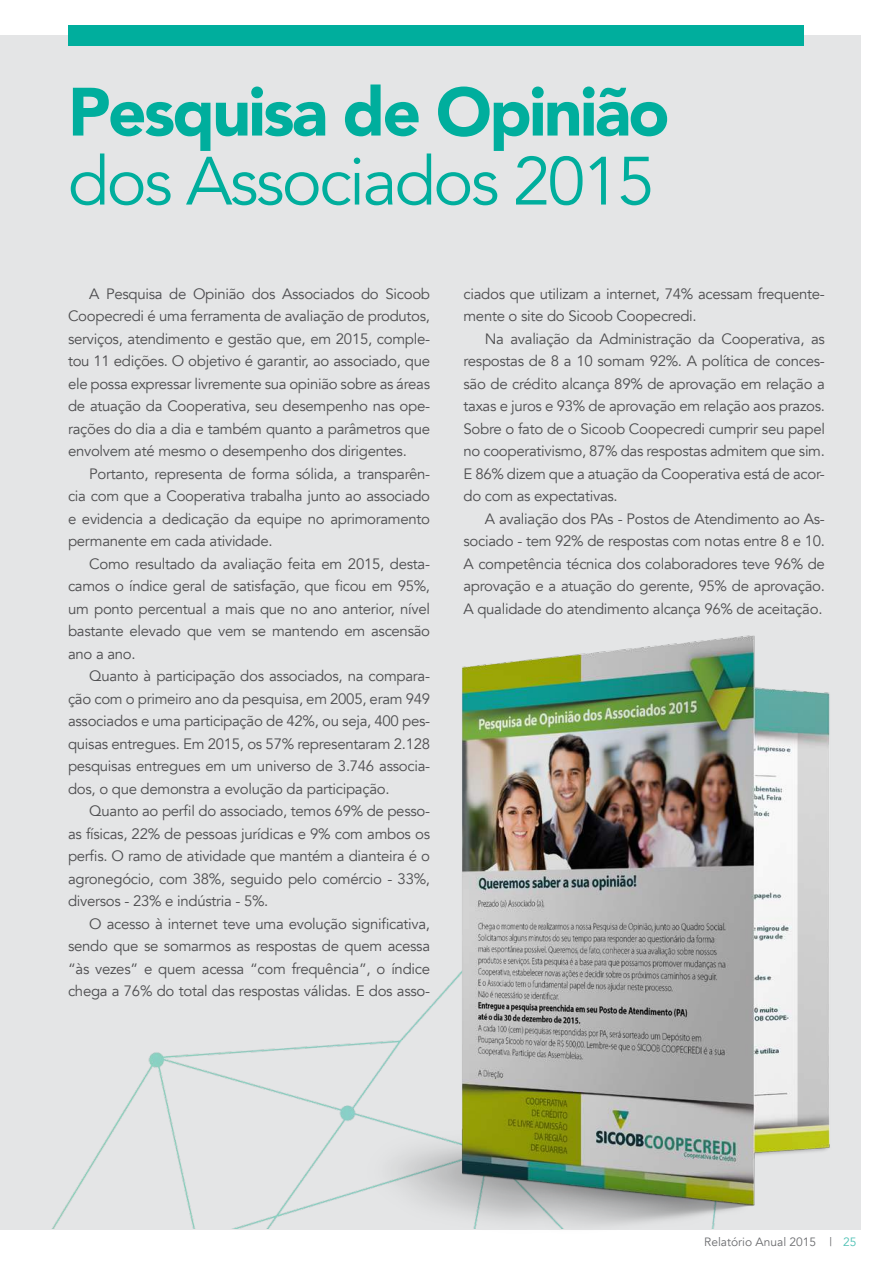
<style>
.page{position:relative;width:893px;height:1263px;background:#fff}
.page>*{position:absolute;margin:0;border:0;box-sizing:border-box;transform-origin:0 0}
.t1{font:900 67.5px "Avenir";letter-spacing:-.04em;color:#00ae9d}
.t2{font:67.5px "Avenir";letter-spacing:-.04em;color:#00ae9d}
.t3{font:15px/22.5px "Avenir";letter-spacing:-.02em;color:#4d4d4f;text-align:justify}
.t4{font:12px "Avenir";color:#6b6c6f}
.s1{color:#4ec1b5}
</style>
<div class="page">
<div style="left:0;top:35px;width:860px;height:1195px;background:#e4e5e6"></div>
<div style="left:68px;top:26px;width:735px;height:20px;background:#00ae9d"></div>
<img style="left:52px;top:1043px;width:302px;height:185px">
<img style="left:354px;top:514px;width:507px;height:716px">
<h1 class="t1" style="left:68px;top:54px;width:603px">Pesquisa de Opinião</h1>
<h1 class="t2" style="left:68px;top:141px;width:588px">dos Associados 2015</h1>
<p class="t3" style="left:68px;top:283px;width:364px;text-indent:21px">A Pesquisa de Opinião dos Associados do Sicoob Coopecredi é uma ferramenta de avaliação de produtos, serviços, atendimento e gestão que, em 2015, comple&shy;tou 11 edições. O objetivo é garantir, ao associado, que ele possa expressar livremente sua opinião sobre as áreas de atuação da Cooperativa, seu desempenho nas ope&shy;rações do dia a dia e também quanto a parâmetros que envolvem até mesmo o desempenho dos dirigentes.</p>
<p class="t3" style="left:68px;top:463px;width:364px;text-indent:21px">Portanto, representa de forma sólida, a transparên&shy;cia com que a Cooperativa trabalha junto ao associado e evidencia a dedicação da equipe no aprimoramento permanente em cada atividade.</p>
<p class="t3" style="left:68px;top:553px;width:364px;text-indent:21px">Como resultado da avaliação feita em 2015, desta&shy;camos o índice geral de satisfação, que ficou em 95%, um ponto percentual a mais que no ano anterior, nível bastante elevado que vem se mantendo em ascensão ano a ano.</p>
<p class="t3" style="left:68px;top:665px;width:364px;text-indent:21px">Quanto à participação dos associados, na compara&shy;ção com o primeiro ano da pesquisa, em 2005, eram 949 associados e uma participação de 42%, ou seja, 400 pes&shy;quisas entregues. Em 2015, os 57% representaram 2.128 pesquisas entregues em um universo de 3.746 associa&shy;dos, o que demonstra a evolução da participação.</p>
<p class="t3" style="left:68px;top:800px;width:364px;text-indent:21px">Quanto ao perfil do associado, temos 69% de pesso&shy;as físicas, 22% de pessoas jurídicas e 9% com ambos os perfis. O ramo de atividade que mantém a dianteira é o agronegócio, com 38%, seguido pelo comércio - 33%, diversos - 23% e indústria - 5%.</p>
<p class="t3" style="left:68px;top:913px;width:364px;text-indent:21px">O acesso à internet teve uma evolução significativa, sendo que se somarmos as respostas de quem acessa “às vezes” e quem acessa “com frequência”, o índice chega a 76% do total das respostas válidas. E dos asso-</p>
<p class="t3" style="left:463px;top:283px;width:363px">ciados que utilizam a internet, 74% acessam frequente&shy;mente o site do Sicoob Coopecredi.</p>
<p class="t3" style="left:463px;top:328px;width:363px;text-indent:21px">Na avaliação da Administração da Cooperativa, as respostas de 8 a 10 somam 92%. A política de conces&shy;são de crédito alcança 89% de aprovação em relação a taxas e juros e 93% de aprovação em relação aos prazos.<br>Sobre o fato de o Sicoob Coopecredi cumprir seu papel no cooperativismo, 87% das respostas admitem que sim.<br>E 86% dizem que a atuação da Cooperativa está de acor&shy;do com as expectativas.</p>
<p class="t3" style="left:463px;top:508px;width:363px;text-indent:21px">A avaliação dos PAs - Postos de Atendimento ao As&shy;sociado - tem 92% de respostas com notas entre 8 e 10.<br>A competência técnica dos colaboradores teve 96% de aprovação e a atuação do gerente, 95% de aprovação.<br>A qualidade do atendimento alcança 96% de aceitação.</p>
<p class="t4" style="left:704px;top:1235px;width:154px">Relatório Anual 2015 | <span class="s1">25</span></p>
</div>
